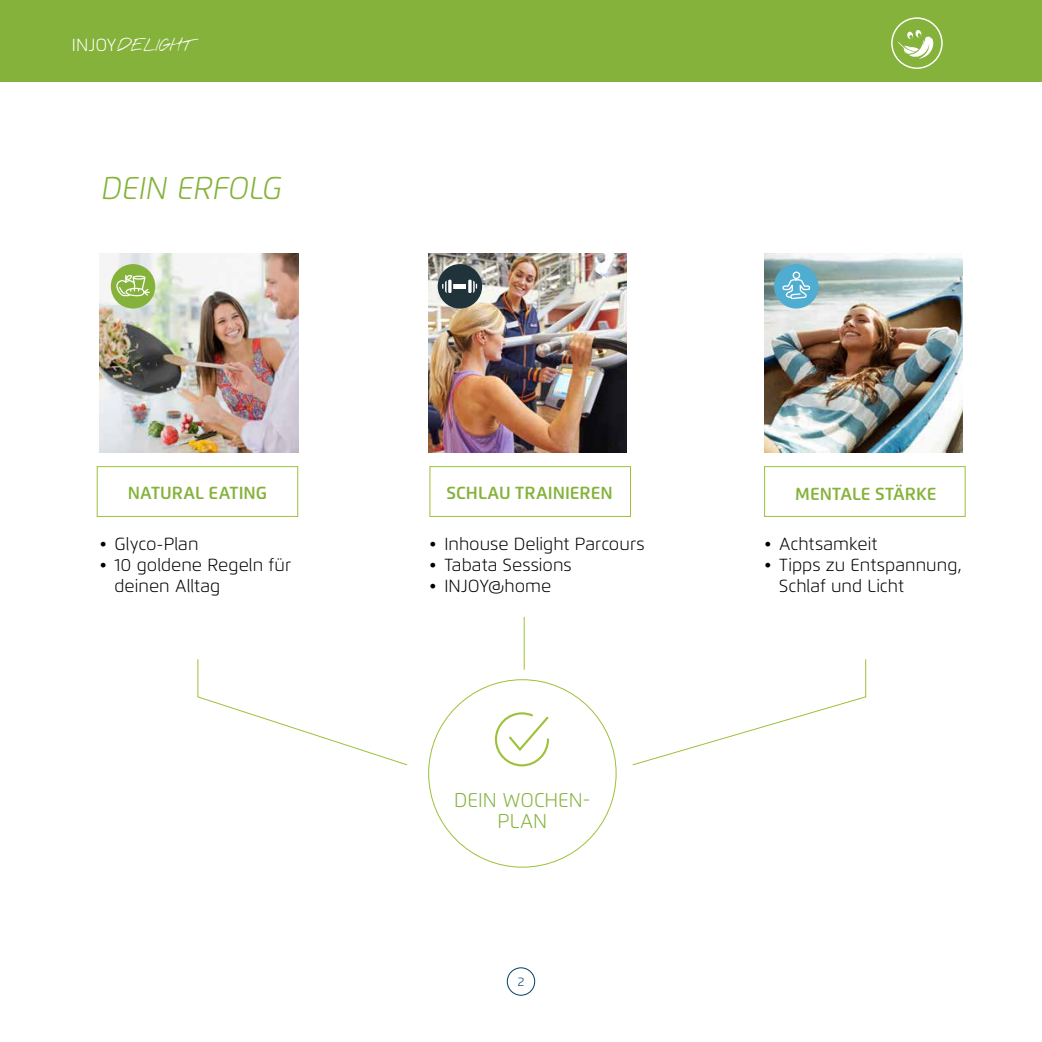
<style>
.page{position:relative;width:1042px;height:1042px;background:#fff}
.page>*{position:absolute;margin:0;border:0;box-sizing:border-box;transform-origin:0 0}
.t1{font:italic 300 31.5px "Flexo";color:#85b23a}
.t2{font:300 19.95px/21.3px "Flexo";color:#85b23a;text-align:center}
.t3{font:300 17.5px/21px "Flexo";color:#000}
.t4{font:600 17.5px "Flexo";color:#85b23a}
.t5{font:17.5px "Nothing You Could Do";color:#fff}
.t6{font:300 12.25px "Flexo";color:#003e66}
.s1{font-family:"Flexo";font-weight:300}
</style>
<div class="page">
<img style="left:764px;top:254px;width:199px;height:198px">
<img style="left:100px;top:254px;width:198px;height:198px">
<img style="left:428px;top:254px;width:199px;height:198px">
<div style="left:97px;top:466px;width:201px;height:51px;border:1px solid #9dc139"></div>
<div style="left:429px;top:466px;width:202px;height:51px;border:1px solid #9dc139"></div>
<div style="left:764px;top:466px;width:201px;height:51px;border:1px solid #9dc139"></div>
<svg style="left:494px;top:712px;width:55px;height:55px"></svg>
<svg style="left:632px;top:659px;width:234px;height:107px"></svg>
<svg style="left:197px;top:659px;width:211px;height:107px"></svg>
<hr style="left:524px;top:617px;width:1px;height:52px;background:#9dc139">
<div style="left:111px;top:264px;width:44px;height:44px;background:#85b23a;border-radius:50%"></div>
<svg style="left:116px;top:275px;width:34px;height:21px"></svg>
<div style="left:774px;top:264px;width:44px;height:44px;background:#4eadd0;border-radius:50%"></div>
<div style="left:792px;top:271px;width:8px;height:8px;border:1px solid #fff;border-radius:50%"></div>
<svg style="left:782px;top:278px;width:29px;height:22px"></svg>
<div style="left:438px;top:264px;width:44px;height:44px;background:#21333a;border-radius:50%"></div>
<div style="left:469px;top:280px;width:6px;height:13px;background:#c6cbcc;border-radius:2px"></div>
<div style="left:453px;top:284px;width:13px;height:5px;background:#fff"></div>
<svg style="left:446px;top:278px;width:7px;height:17px"></svg>
<svg style="left:467px;top:278px;width:6px;height:17px"></svg>
<div style="left:0;top:0;width:1042px;height:82px;background:#85b23a"></div>
<div style="left:891px;top:17px;width:51px;height:52px;border:1px solid #fff;border-radius:50%"></div>
<div style="left:507px;top:967px;width:28px;height:28px;border:1px solid #003e66;border-radius:50%"></div>
<svg style="left:898px;top:30px;width:36px;height:29px"></svg>
<p class="t5" style="left:72px;top:35px;width:121px"><span class="s1">INJOY</span>DELIGHT</p>
<h1 class="t1" style="left:101px;top:169px;width:182px">DEIN ERFOLG</h1>
<p class="t4" style="left:128px;top:482px;width:141px">NATURAL EATING</p>
<p class="t4" style="left:446px;top:482px;width:168px">SCHLAU TRAINIEREN</p>
<p class="t4" style="left:795px;top:483px;width:143px">MENTALE STÄRKE</p>
<p class="t3" style="left:100px;top:533px;width:100px">• Glyco-Plan</p>
<p class="t3" style="left:115px;top:554px;width:178px;text-indent:-15px">• 10 goldene Regeln für deinen Alltag</p>
<p class="t3" style="left:429px;top:533px;width:217px">• Inhouse Delight Parcours</p>
<p class="t3" style="left:429px;top:554px;width:144px">• Tabata Sessions</p>
<p class="t3" style="left:429px;top:575px;width:123px">• INJOY@home</p>
<p class="t3" style="left:764px;top:533px;width:115px">• Achtsamkeit</p>
<p class="t3" style="left:779px;top:554px;width:184px;text-indent:-15px">• Tipps zu Entspannung,<br>Schlaf und Licht</p>
<p class="t2" style="left:454px;top:789px;width:138px">DEIN WOCHEN-<br>PLAN</p>
<p class="t6" style="left:518px;top:974px;width:8px">2</p>
</div>
